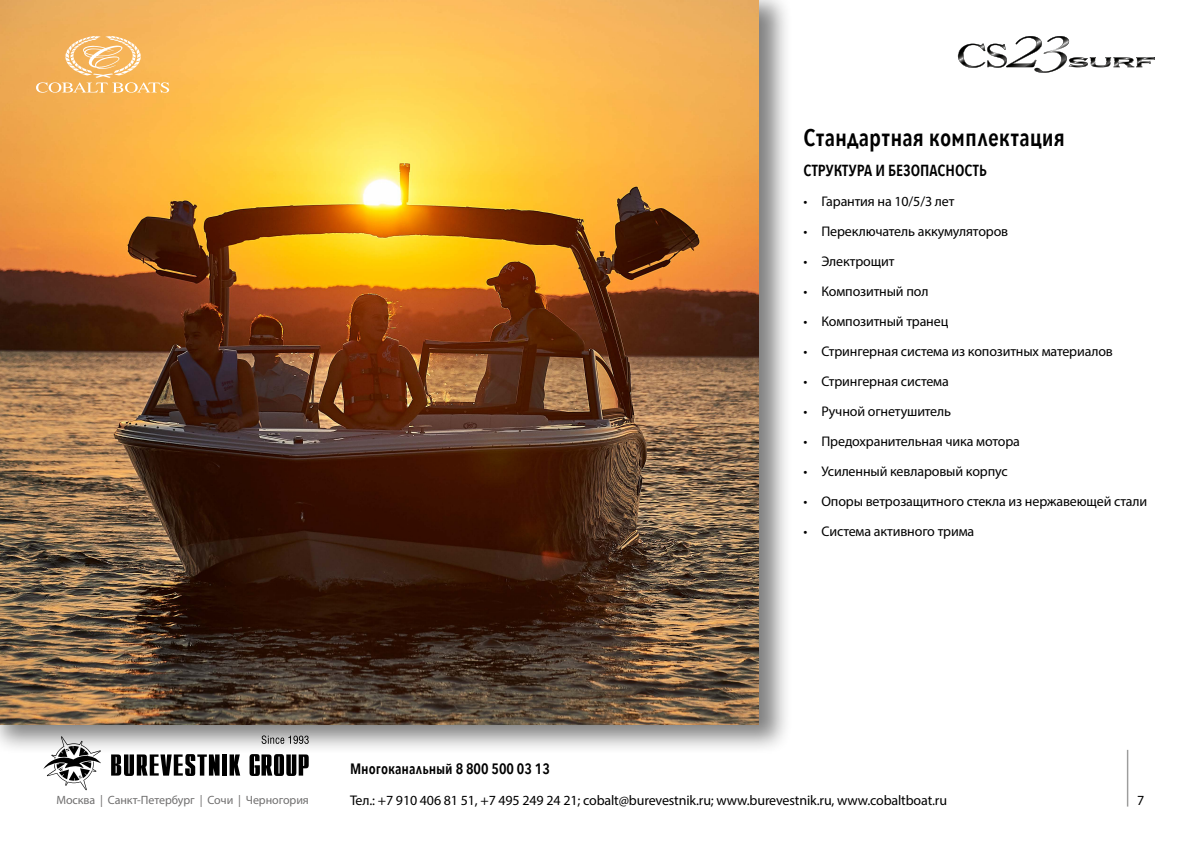
<style>
.page{position:relative;width:1191px;height:842px;background:#fff}
.page>*{position:absolute;margin:0;border:0;box-sizing:border-box;transform-origin:0 0}
.t1{font:600 24px "Avenir Next Condensed";color:#000}
.t2{font:600 16px "Avenir Next Condensed";color:#000}
.t3{font:600 15px "Avenir Next Condensed";color:#000}
.t4{font:14px "Myriad Pro";letter-spacing:-.01em;color:#000}
.t5{font:12px "Myriad Pro";letter-spacing:-.005em;color:#706f6f}
</style>
<div class="page">
<div style="left:0;top:0;width:793px;height:754px;background:#000;opacity:.5"></div>
<img style="left:0;top:0;width:758px;height:724px">
<hr style="left:1126px;top:750px;width:2px;height:56px;background:#9d9d9c">
<svg style="left:262px;top:735px;width:47px;height:9px"></svg>
<div style="left:222px;top:754px;width:5px;height:22px;background:#000"></div>
<svg style="left:229px;top:754px;width:11px;height:22px"></svg>
<svg style="left:249px;top:754px;width:60px;height:22px"></svg>
<svg style="left:111px;top:754px;width:108px;height:22px"></svg>
<svg style="left:43px;top:736px;width:58px;height:54px"></svg>
<svg style="left:36px;top:36px;width:133px;height:57px;background:#f5bd6e"></svg>
<svg style="left:958px;top:36px;width:197px;height:37px"></svg>
<h1 class="t1" style="left:803px;top:117px;width:263px">Стандартная комплектация</h1>
<p class="t3" style="left:350px;top:755px;width:201px">Многоканальный 8 800 500 03 13</p>
<p class="t2" style="left:803px;top:157px;width:185px">СТРУКТУРА И БЕЗОПАСНОСТЬ</p>
<p class="t4" style="left:803px;top:193px;width:152px">• Гарантия на 10/5/3 лет</p>
<p class="t4" style="left:803px;top:223px;width:206px">• Переключатель аккумуляторов</p>
<p class="t4" style="left:803px;top:253px;width:93px">• Электрощит</p>
<p class="t4" style="left:803px;top:283px;width:126px">• Композитный пол</p>
<p class="t4" style="left:803px;top:313px;width:146px">• Композитный транец</p>
<p class="t4" style="left:803px;top:343px;width:311px">• Стрингерная система из копозитных материалов</p>
<p class="t4" style="left:803px;top:373px;width:147px">• Стрингерная система</p>
<p class="t4" style="left:803px;top:403px;width:149px">• Ручной огнетушитель</p>
<p class="t4" style="left:803px;top:433px;width:218px">• Предохранительная чика мотора</p>
<p class="t4" style="left:803px;top:463px;width:206px">• Усиленный кевларовый корпус</p>
<p class="t4" style="left:803px;top:493px;width:345px">• Опоры ветрозащитного стекла из нержавеющей стали</p>
<p class="t4" style="left:803px;top:523px;width:172px">• Система активного трима</p>
<p class="t5" style="left:57px;top:792px;width:254px">Москва | Санкт-Петербург | Сочи | Черногория</p>
<p class="t4" style="left:350px;top:791px;width:598px">Тел.: +7 910 406 81 51, +7 495 249 24 21; cobalt@burevestnik.ru; www.burevestnik.ru, www.cobaltboat.ru</p>
<p class="t4" style="left:1137px;top:792px;width:9px">7</p>
</div>
